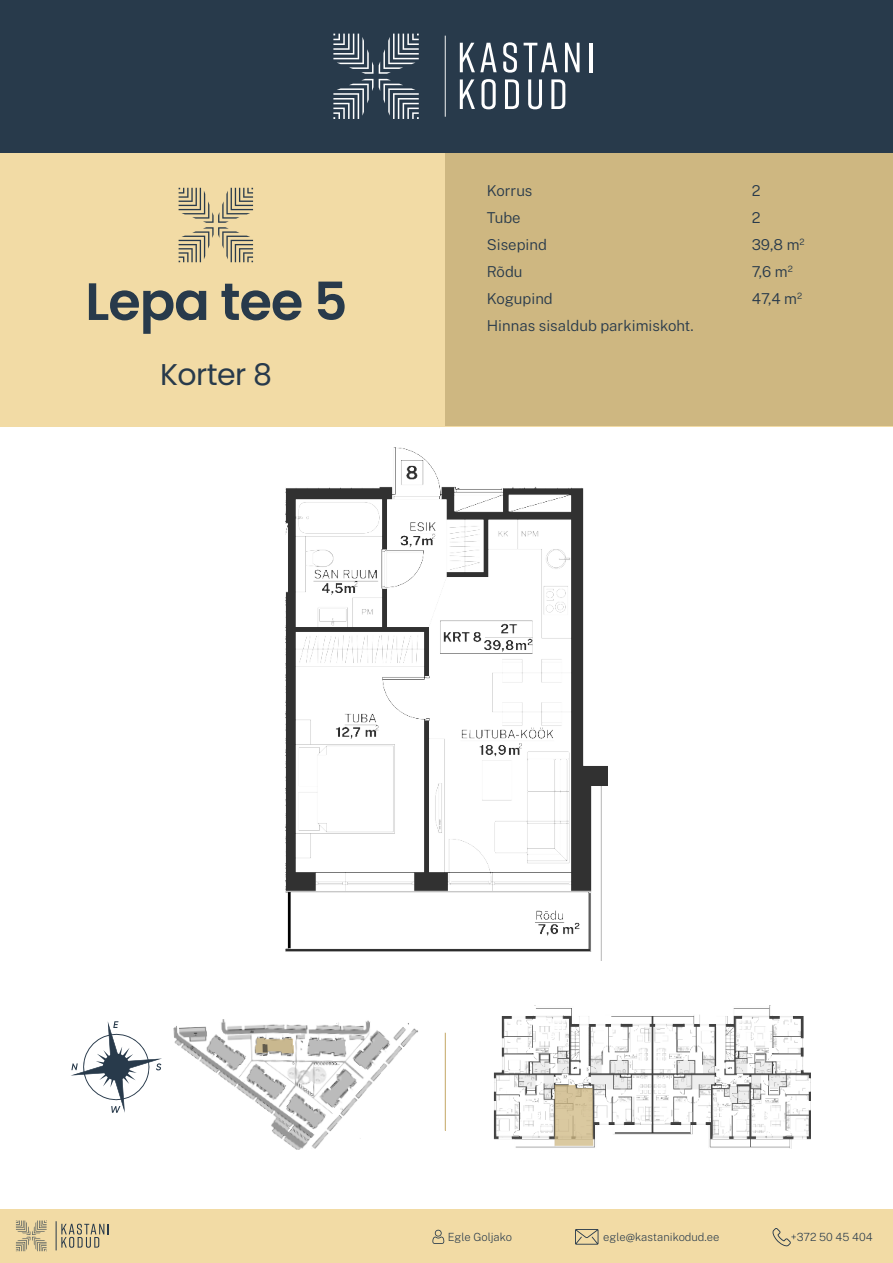
<style>
.page{position:relative;width:893px;height:1263px;background:#fff}
.page>*{position:absolute;margin:0;border:0;box-sizing:border-box;transform-origin:0 0}
.t1{font:600 52.5px "Poppins";letter-spacing:-.02em;color:#283a4b}
.t2{font:30px "Poppins";letter-spacing:-.02em;color:#283a4b}
.t3{font:100 15px/27px "Public Sans";color:#283a4b}
.t4{font:100 11.25px "Public Sans";color:#283a4b}
</style>
<div class="page">
<div style="left:0;top:0;width:893px;height:426px;background:#f2dba5"></div>
<div style="left:0;top:1210px;width:893px;height:53px;background:#f2dba5"></div>
<div style="left:445px;top:0;width:448px;height:426px;background:#ceb781"></div>
<svg style="left:71px;top:1021px;width:91px;height:92px"></svg>
<img style="left:173px;top:1019px;width:245px;height:131px">
<svg style="left:179px;top:188px;width:74px;height:74px"></svg>
<svg style="left:575px;top:1229px;width:23px;height:16px"></svg>
<svg style="left:432px;top:1230px;width:12px;height:14px"></svg>
<svg style="left:772px;top:1228px;width:19px;height:18px"></svg>
<svg style="left:16px;top:1220px;width:31px;height:31px"></svg>
<svg style="left:61px;top:1224px;width:48px;height:24px"></svg>
<div style="left:0;top:0;width:893px;height:153px;background:#283a4b"></div>
<svg style="left:333px;top:34px;width:86px;height:85px"></svg>
<svg style="left:460px;top:43px;width:37px;height:29px"></svg>
<svg style="left:503px;top:42px;width:14px;height:31px"></svg>
<svg style="left:524px;top:43px;width:33px;height:29px"></svg>
<svg style="left:565px;top:43px;width:15px;height:29px"></svg>
<hr style="left:589px;top:43px;width:3px;height:29px;background:#fff">
<svg style="left:460px;top:79px;width:15px;height:30px"></svg>
<svg style="left:481px;top:79px;width:15px;height:30px"></svg>
<svg style="left:505px;top:79px;width:14px;height:30px"></svg>
<svg style="left:528px;top:79px;width:14px;height:30px"></svg>
<svg style="left:551px;top:79px;width:14px;height:30px"></svg>
<hr style="left:445px;top:36px;width:1px;height:81px;background:#f1f2f2">
<hr style="left:445px;top:1033px;width:1px;height:97px;background:#ceb781">
<img style="left:493px;top:1006px;width:317px;height:143px">
<svg style="left:555px;top:1085px;width:38px;height:61px;background:#d3c29b"></svg>
<svg style="left:255px;top:1038px;width:39px;height:15px"></svg>
<img style="left:286px;top:448px;width:321px;height:512px">
<h1 class="t1" style="left:85px;top:282px;width:264px">Lepa tee 5</h1>
<h2 class="t2" style="left:160px;top:357px;width:113px">Korter 8</h2>
<p class="t3" style="left:487px;top:178px;width:208px">Korrus<br>Tube<br>Sisepind<br>Rõdu<br>Kogupind<br>Hinnas sisaldub parkimiskoht.</p>
<p class="t3" style="left:752px;top:178px;width:55px">2<br>2<br>39,8 m<sup>2<br></sup>7,6 m<sup>2<br></sup>47,4 m<sup>2</sup></p>
<p class="t4" style="left:448px;top:1231px;width:66px">Egle Goljako</p>
<p class="t4" style="left:603px;top:1231px;width:118px">egle@kastanikodud.ee</p>
<p class="t4" style="left:791px;top:1231px;width:83px">+372 50 45 404</p>
</div>
